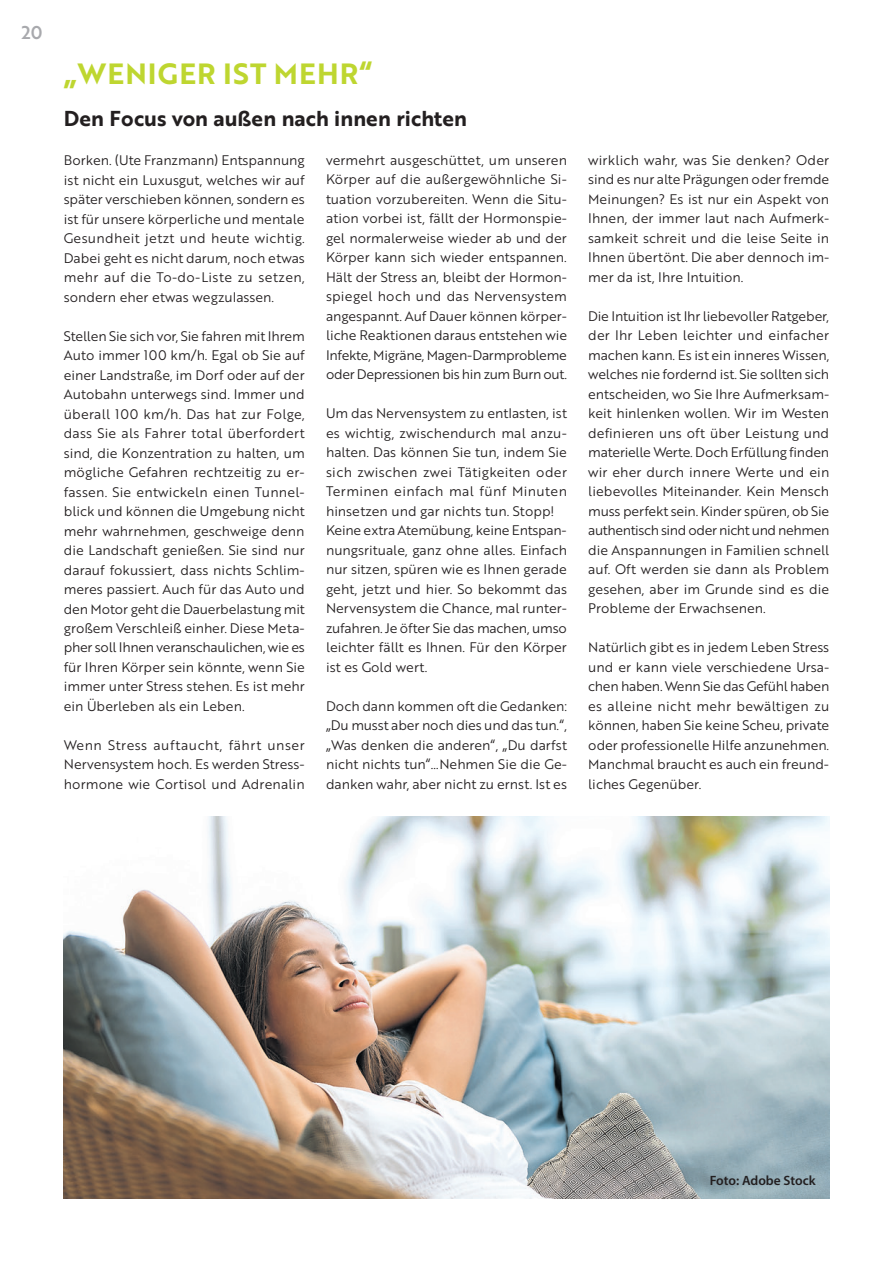
<style>
.page{position:relative;width:893px;height:1263px;background:#fff}
.page>*{position:absolute;margin:0;border:0;box-sizing:border-box;transform-origin:0 0}
.t1{font:28.5px "Brother 1816 Bold";letter-spacing:.04em;color:#bed630}
.t2{font:21px "Brother 1816 Bold";color:#231f20}
.t3{font:18px "Brother 1816 Medium";color:#a8a9ad}
.t4{font:13.5px/19.5px "Brother 1816 Book";color:#231f20;text-align:justify}
.t5{font:600 13.5px "Myriad Pro";color:#231f20}
</style>
<div class="page">
<img style="left:64px;top:816px;width:765px;height:383px">
<h3 class="t3" style="left:21px;top:19px;width:23px">20</h3>
<h1 class="t1" style="left:64px;top:52px;width:310px">„WENIGER IST MEHR“</h1>
<h2 class="t2" style="left:64px;top:103px;width:405px">Den Focus von außen nach innen richten</h2>
<p class="t4" style="left:64px;top:150px;width:243px">Borken. (Ute Franzmann) Entspannung ist nicht ein Luxusgut, welches wir auf später verschieben können, sondern es ist für unsere körperliche und mentale Gesundheit jetzt und heute wichtig.<br>Dabei geht es nicht darum, noch etwas mehr auf die To-do-Liste zu setzen, sondern eher etwas wegzulassen.</p>
<p class="t4" style="left:64px;top:325px;width:243px">Stellen Sie sich vor, Sie fahren mit Ihrem Auto immer 100 km/h. Egal ob Sie auf einer Landstraße, im Dorf oder auf der Autobahn unterwegs sind. Immer und überall 100 km/h. Das hat zur Folge, dass Sie als Fahrer total überfordert sind, die Konzentration zu halten, um mögliche Gefahren rechtzeitig zu er&shy;fassen. Sie entwickeln einen Tunnel&shy;blick und können die Umgebung nicht mehr wahrnehmen, geschweige denn die Landschaft genießen. Sie sind nur darauf fokussiert, dass nichts Schlim&shy;meres passiert. Auch für das Auto und den Motor geht die Dauerbelastung mit großem Verschleiß einher. Diese Meta&shy;pher soll Ihnen veranschaulichen, wie es für Ihren Körper sein könnte, wenn Sie immer unter Stress stehen. Es ist mehr ein Überleben als ein Leben.</p>
<p class="t4" style="left:64px;top:735px;width:242px">Wenn Stress auftaucht, fährt unser Nervensystem hoch. Es werden Stress&shy;hormone wie Cortisol und Adrenalin</p>
<p class="t4" style="left:326px;top:150px;width:243px">vermehrt ausgeschüttet, um unseren Körper auf die außergewöhnliche Si&shy;tuation vorzubereiten. Wenn die Situ&shy;ation vorbei ist, fällt der Hormonspie&shy;gel normalerweise wieder ab und der Körper kann sich wieder entspannen.<br>Hält der Stress an, bleibt der Hormon&shy;spiegel hoch und das Nervensystem angespannt. Auf Dauer können körper&shy;liche Reaktionen daraus entstehen wie Infekte, Migräne, Magen-Darmprobleme oder Depressionen bis hin zum Burn out.</p>
<p class="t4" style="left:326px;top:403px;width:243px;text-align:left">Um das Nervensystem zu entlasten, ist es wichtig, zwischendurch mal anzu&shy;halten. Das können Sie tun, indem Sie sich zwischen zwei Tätigkeiten oder Terminen einfach mal fünf Minuten hinsetzen und gar nichts tun. Stopp!<br>Keine extra Atemübung, keine Entspan&shy;nungsrituale, ganz ohne alles. Einfach nur sitzen, spüren wie es Ihnen gerade geht, jetzt und hier. So bekommt das Nervensystem die Chance, mal runter&shy;zufahren. Je öfter Sie das machen, umso leichter fällt es Ihnen. Für den Körper ist es Gold wert.</p>
<p class="t4" style="left:326px;top:696px;width:243px">Doch dann kommen oft die Gedanken: „Du musst aber noch dies und das tun.“, „Was denken die anderen“, „Du darfst nicht nichts tun“…Nehmen Sie die Ge&shy;danken wahr, aber nicht zu ernst. Ist es</p>
<p class="t4" style="left:588px;top:150px;width:243px">wirklich wahr, was Sie denken? Oder sind es nur alte Prägungen oder fremde Meinungen? Es ist nur ein Aspekt von Ihnen, der immer laut nach Aufmerk&shy;samkeit schreit und die leise Seite in Ihnen übertönt. Die aber dennoch im&shy;mer da ist, Ihre Intuition.</p>
<p class="t4" style="left:588px;top:306px;width:243px">Die Intuition ist Ihr liebevoller Ratgeber, der Ihr Leben leichter und einfacher machen kann. Es ist ein inneres Wissen, welches nie fordernd ist. Sie sollten sich entscheiden, wo Sie Ihre Aufmerksam&shy;keit hinlenken wollen. Wir im Westen definieren uns oft über Leistung und materielle Werte. Doch Erfüllung finden wir eher durch innere Werte und ein liebevolles Miteinander. Kein Mensch muss perfekt sein. Kinder spüren, ob Sie authentisch sind oder nicht und nehmen die Anspannungen in Familien schnell auf. Oft werden sie dann als Problem gesehen, aber im Grunde sind es die Probleme der Erwachsenen.</p>
<p class="t4" style="left:588px;top:637px;width:243px">Natürlich gibt es in jedem Leben Stress und er kann viele verschiedene Ursa&shy;chen haben. Wenn Sie das Gefühl haben es alleine nicht mehr bewältigen zu können, haben Sie keine Scheu, private oder professionelle Hilfe anzunehmen.<br>Manchmal braucht es auch ein freund&shy;liches Gegenüber.</p>
<p class="t5" style="left:710px;top:1171px;width:108px">Foto: Adobe Stock</p>
</div>
